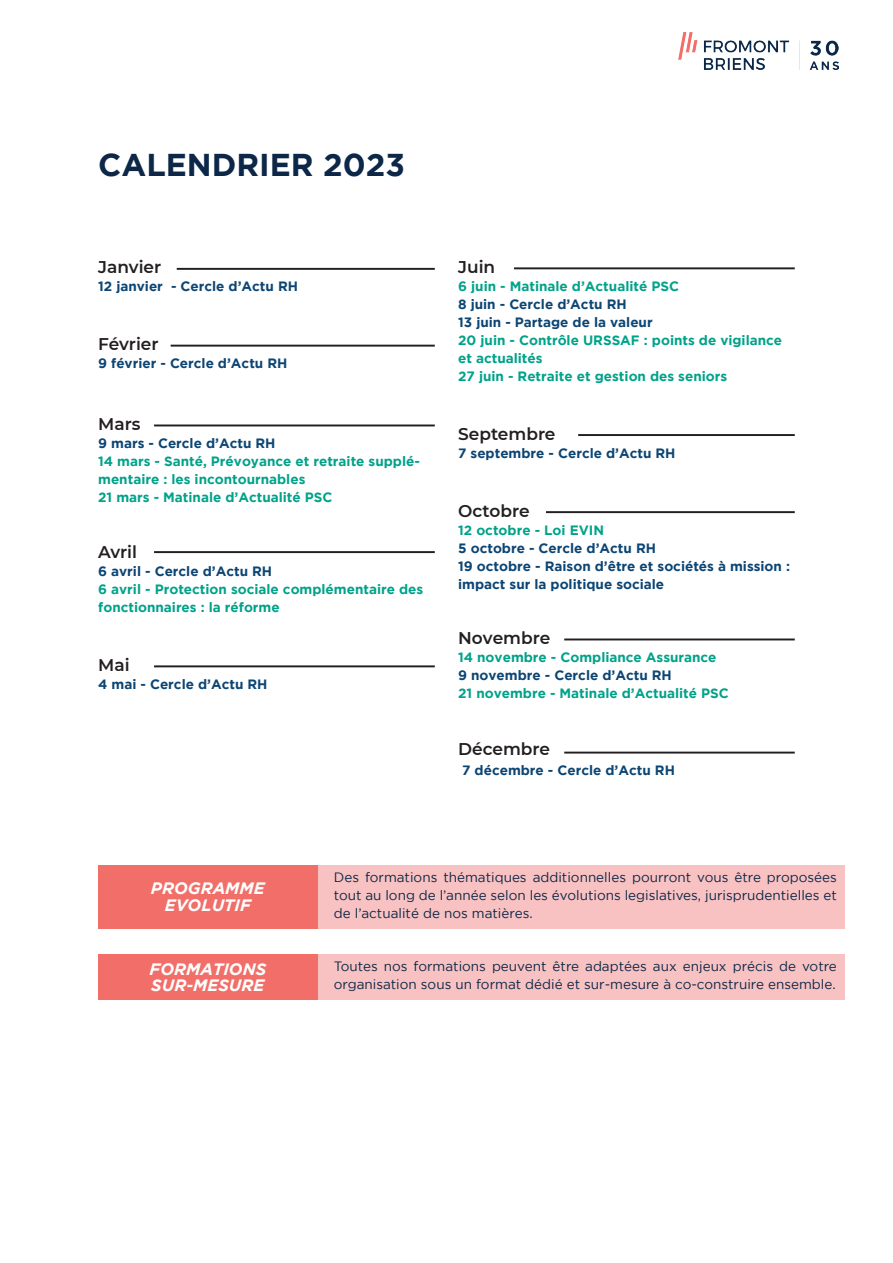
<style>
.page{position:relative;width:893px;height:1263px;background:#fff}
.page>*{position:absolute;margin:0;border:0;box-sizing:border-box;transform-origin:0 0}
.t1{font:700 31.5px "Gotham";color:#0c2747}
.t2{font:600 16.95px "Montserrat";color:#231f20}
.t3{font:italic 700 16.5px/16.5px "Gotham";color:#fff}
.t4{font:700 13.5px/18px "Gotham";color:#00a289}
.t5{font:13.5px/18px "Gotham";color:#0c2747}
.t6{font:700 13.5px/18px "Gotham";color:#0c4574}
.s1{color:#0c4574}
.s2{font-style:inherit}
.s3{color:#00a289}
</style>
<div class="page">
<img style="left:678px;top:33px;width:161px;height:37px">
<hr style="left:177px;top:268px;width:258px;height:2px;background:#231f20">
<hr style="left:171px;top:345px;width:264px;height:2px;background:#231f20">
<hr style="left:154px;top:424px;width:281px;height:2px;background:#231f20">
<hr style="left:578px;top:434px;width:217px;height:2px;background:#231f20">
<hr style="left:546px;top:511px;width:249px;height:2px;background:#231f20">
<hr style="left:564px;top:638px;width:231px;height:2px;background:#231f20">
<hr style="left:564px;top:752px;width:231px;height:1px;background:#231f20">
<hr style="left:154px;top:551px;width:281px;height:2px;background:#231f20">
<hr style="left:154px;top:665px;width:281px;height:2px;background:#231f20">
<hr style="left:514px;top:267px;width:281px;height:2px;background:#231f20">
<div style="left:318px;top:954px;width:527px;height:46px;background:#f9c2c2"></div>
<div style="left:98px;top:954px;width:220px;height:46px;background:#f26e68"></div>
<div style="left:318px;top:865px;width:527px;height:63px;background:#f9c2c2"></div>
<div style="left:98px;top:865px;width:220px;height:63px;background:#f26e68"></div>
<h1 class="t1" style="left:98px;top:147px;width:308px">CALENDRIER 2023</h1>
<p class="t2" style="left:98px;top:255px;width:65px">Janvier</p>
<p class="t6" style="left:98px;top:277px;width:201px">12 janvier - Cercle d’Actu RH</p>
<p class="t2" style="left:98px;top:332px;width:62px">Février</p>
<p class="t6" style="left:98px;top:354px;width:191px">9 février - Cercle d’Actu RH</p>
<p class="t2" style="left:98px;top:412px;width:44px">Mars</p>
<p class="t6" style="left:98px;top:434px;width:179px">9 mars - Cercle d’Actu RH</p>
<p class="t4" style="left:98px;top:452px;width:323px">14 mars - Santé, Prévoyance et retraite supplé&shy;mentaire : les incontournables<br>21 mars - Matinale d’Actualité PSC</p>
<p class="t2" style="left:98px;top:539px;width:40px">Avril</p>
<p class="t6" style="left:98px;top:562px;width:175px">6 avril - Cercle d’Actu RH</p>
<p class="t4" style="left:98px;top:580px;width:326px">6 avril - Protection sociale complémentaire des fonctionnaires : la réforme</p>
<p class="t2" style="left:98px;top:653px;width:33px">Mai</p>
<p class="t6" style="left:98px;top:675px;width:171px">4 mai - Cercle d’Actu RH</p>
<p class="t2" style="left:458px;top:255px;width:39px">Juin</p>
<p class="t4" style="left:458px;top:277px;width:222px">6 juin - Matinale d’Actualité PSC</p>
<p class="t4" style="left:458px;top:295px;width:325px"><span class="s1">8 juin - Cercle d’Actu RH<br>13 juin - Partage de la valeur<br></span><span class="s2">20</span> juin - Contrôle URSSAF : points de vigilance et actualités<br>27 juin - Retraite et gestion des seniors</p>
<p class="t2" style="left:458px;top:422px;width:99px">Septembre</p>
<p class="t6" style="left:458px;top:444px;width:219px">7 septembre - Cercle d’Actu RH</p>
<p class="t2" style="left:458px;top:499px;width:73px">Octobre</p>
<p class="t6" style="left:458px;top:521px;width:333px"><span class="s3">12</span> <span class="s3">octobre - Loi EVIN<br></span>5 octobre - Cercle d’Actu RH<br>19 octobre - Raison d’être et sociétés à mission : impact sur la politique sociale</p>
<p class="t2" style="left:458px;top:626px;width:94px">Novembre</p>
<p class="t4" style="left:458px;top:648px;width:260px"><span class="s2">14</span> novembre - Compliance Assurance<br><span class="s1">9 novembre - Cercle d’Actu RH</span></p>
<p class="t4" style="left:458px;top:684px;width:272px">21 novembre - Matinale d’Actualité PSC</p>
<p class="t2" style="left:458px;top:737px;width:93px">Décembre</p>
<p class="t6" style="left:462px;top:761px;width:214px">7 décembre - Cercle d’Actu RH</p>
<p class="t3" style="left:151px;top:880px;width:116px;text-align:center">PROGRAMME<br>EVOLUTIF</p>
<p class="t3" style="left:150px;top:960px;width:118px">FORMATIONS<br>SUR-MESURE</p>
<p class="t5" style="left:334px;top:868px;width:505px;text-align:justify">Des formations thématiques additionnelles pourront vous être proposées tout au long de l’année selon les évolutions legislatives, jurisprudentielles et de l’actualité de nos matières.</p>
<p class="t5" style="left:334px;top:957px;width:505px">Toutes nos formations peuvent être adaptées aux enjeux précis de votre organisation sous un format dédié et sur-mesure à co-construire ensemble.</p>
</div>
